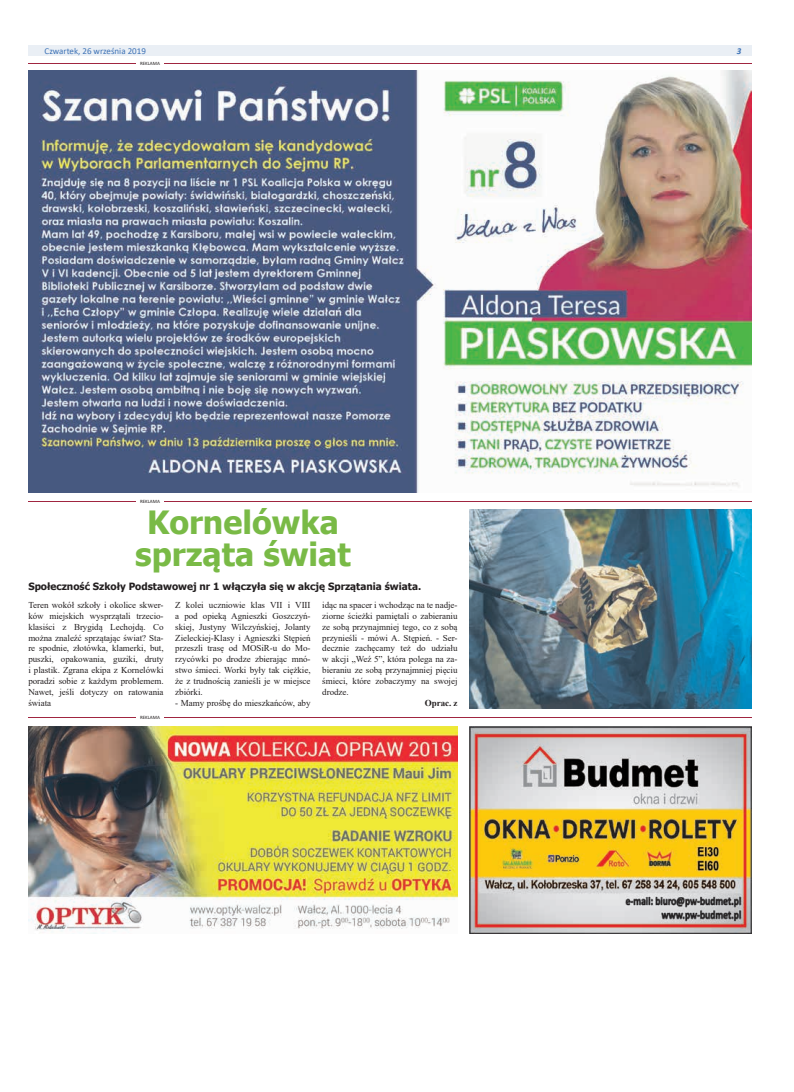
<style>
.page{position:relative;width:794px;height:1092px;background:#fff}
.page>*{position:absolute;margin:0;border:0;box-sizing:border-box;transform-origin:0 0}
.t1{font:700 32px/32px "Tahoma";color:#79ba46;text-align:center}
.t2{font:700 10px "Tahoma";color:#231f20}
.t3{font:9px/10.8px "Times New Roman";letter-spacing:-.005em;color:#231f20;text-align:justify}
.t4{font:9px "Calibri";color:#3d72b6}
.t5{font:700 9px "Times New Roman";letter-spacing:-.005em;color:#231f20}
.t6{font:italic 700 9px "Calibri";color:#3d72b6}
.t7{font:5px "Calibri";color:#231f20}
</style>
<div class="page">
<div style="left:28px;top:45px;width:723px;height:11px;background:#eaeff5"></div>
<img style="left:469px;top:726px;width:282px;height:207px">
<hr style="left:28px;top:716px;width:723px;height:1px;background:#a02540">
<div style="left:136px;top:714px;width:28px;height:5px;background:#fff"></div>
<img style="left:28px;top:726px;width:429px;height:207px">
<hr style="left:28px;top:501px;width:723px;height:1px;background:#a02540">
<hr style="left:136px;top:499px;width:28px;height:4px;background:#fff">
<img style="left:469px;top:510px;width:282px;height:198px">
<hr style="left:28px;top:63px;width:723px;height:1px;background:#a02540">
<hr style="left:136px;top:61px;width:28px;height:4px;background:#fff">
<img style="left:28px;top:70px;width:723px;height:423px">
<p class="t4" style="left:45px;top:44px;width:103px">Czwartek, 26 września 2019</p>
<p class="t6" style="left:736px;top:44px;width:6px">3</p>
<p class="t7" style="left:140px;top:60px;width:21px">REKLAMA</p>
<p class="t7" style="left:140px;top:498px;width:21px">REKLAMA</p>
<h1 class="t1" style="left:135px;top:508px;width:217px">Kornelówka sprząta świat</h1>
<p class="t2" style="left:28px;top:579px;width:394px">Społeczność Szkoły Podstawowej nr 1 włączyła się w akcję Sprzątania świata.</p>
<p class="t3" style="left:28px;top:599px;width:137px">Teren wokół szkoły i okolice skwer&shy;ków miejskich wysprzątali trzecio&shy;klasiści z Brygidą Lechojdą. Co można znaleźć sprzątając świat? Sta&shy;re spodnie, złotówka, klamerki, but, puszki, opakowania, guziki, druty i plastik. Zgrana ekipa z Kornelówki poradzi sobie z każdym problemem.<br>Nawet, jeśli dotyczy on ratowania świata</p>
<p class="t3" style="left:175px;top:599px;width:137px">Z kolei uczniowie klas VII i VIII a pod opieką Agnieszki Goszczyń&shy;skiej, Justyny Wilczyńskiej, Jolanty Zieleckiej-Klasy i Agnieszki Stępień przeszli trasę od MOSiR-u do Mo&shy;rzycówki po drodze zbierając mnó&shy;stwo śmieci. Worki były tak ciężkie, że z trudnością zanieśli je w miejsce zbiórki.</p>
<p class="t3" style="left:322px;top:599px;width:137px">idąc na spacer i wchodząc na te nadje&shy;ziorne ścieżki pamiętali o zabieraniu ze sobą przynajmniej tego, co z sobą przynieśli - mówi A. Stępień. - Ser&shy;decznie zachęcamy też do udziału w akcji „Weź 5”, która polega na za&shy;bieraniu ze sobą przynajmniej pięciu śmieci, które zobaczymy na swojej drodze.</p>
<p class="t5" style="left:425px;top:696px;width:34px">Oprac. z</p>
<p class="t3" style="left:175px;top:696px;width:137px">- Mamy prośbę do mieszkańców, aby</p>
<p class="t7" style="left:140px;top:713px;width:21px">REKLAMA</p>
</div>
